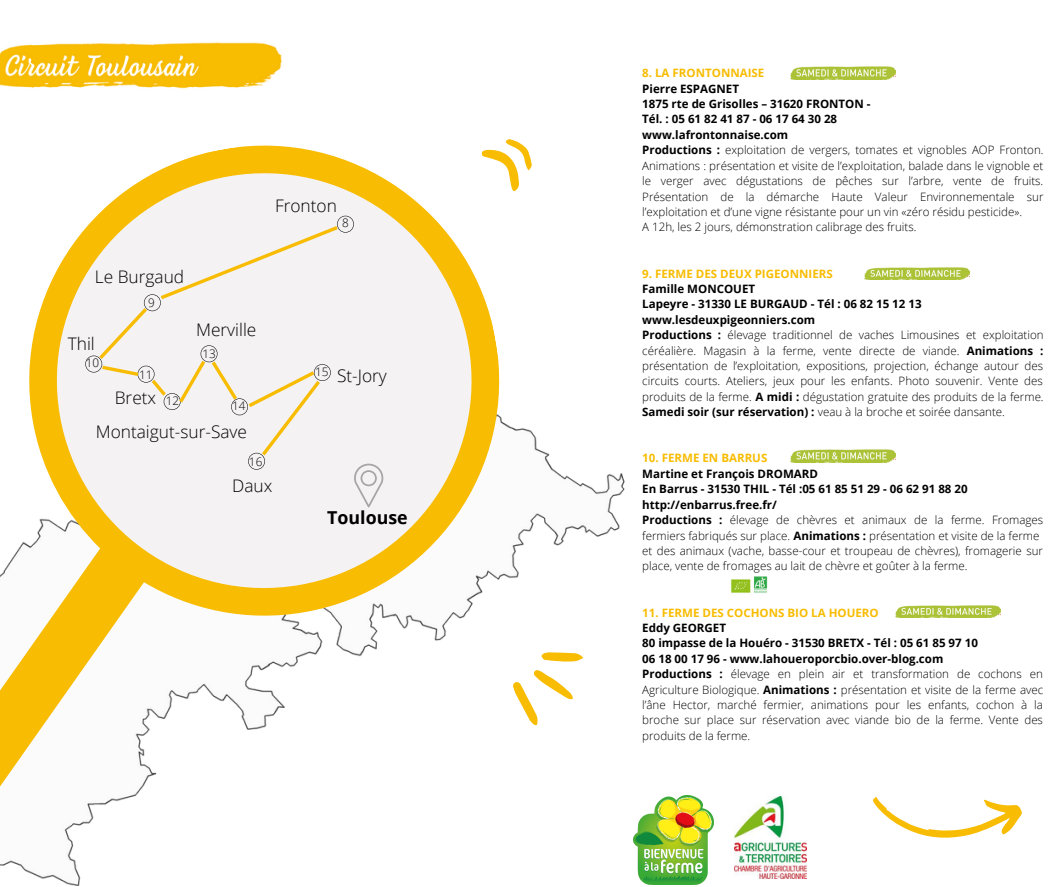
<style>
.page{position:relative;width:1058px;height:887px;background:#fff}
.page>*{position:absolute;margin:0;border:0;box-sizing:border-box;transform-origin:0 0}
.t1{font:700 17.85px "Open Sans";color:#000}
.t2{font:300 17.25px "Open Sans";color:#000}
.t3{font:300 11.7px "Open Sans";color:#000}
.t4{font:300 11.55px/15.5px "Open Sans";color:#000;text-align:justify}
.t5{font:700 11.55px "Open Sans";color:#000}
.t6{font:700 11.55px "Open Sans";color:#f8bc02}
.s1{font-weight:700}
</style>
<div class="page">
<img style="left:633px;top:795px;width:80px;height:89px">
<img style="left:0;top:42px;width:282px;height:47px">
<svg style="left:0;top:145px;width:556px;height:651px"></svg>
<svg style="left:506px;top:643px;width:77px;height:85px"></svg>
<svg style="left:480px;top:139px;width:54px;height:55px"></svg>
<svg style="left:0;top:189px;width:21px;height:102px"></svg>
<img style="left:790px;top:67px;width:105px;height:12px">
<img style="left:864px;top:267px;width:105px;height:13px">
<img style="left:790px;top:450px;width:105px;height:12px">
<img style="left:895px;top:605px;width:105px;height:12px">
<img style="left:730px;top:577px;width:38px;height:16px">
<svg style="left:873px;top:796px;width:149px;height:42px"></svg>
<img style="left:734px;top:796px;width:72px;height:82px">
<p class="t2" style="left:275px;top:194px;width:63px">Fronton</p>
<p class="t2" style="left:95px;top:265px;width:91px">Le Burgaud</p>
<p class="t2" style="left:68px;top:331px;width:29px">Thil</p>
<p class="t3" style="left:86px;top:354px;width:15px">10</p>
<p class="t3" style="left:148px;top:295px;width:8px">9</p>
<p class="t3" style="left:139px;top:366px;width:15px">11</p>
<p class="t2" style="left:115px;top:385px;width:43px">Bretx</p>
<p class="t3" style="left:166px;top:392px;width:15px">12</p>
<p class="t2" style="left:196px;top:317px;width:62px">Merville</p>
<p class="t3" style="left:202px;top:345px;width:15px">13</p>
<p class="t3" style="left:232px;top:397px;width:15px">14</p>
<p class="t2" style="left:96px;top:419px;width:153px">Montaigut-sur-Save</p>
<p class="t3" style="left:249px;top:453px;width:15px">16</p>
<p class="t2" style="left:232px;top:473px;width:42px">Daux</p>
<p class="t3" style="left:342px;top:214px;width:8px">8</p>
<p class="t3" style="left:315px;top:364px;width:15px">15</p>
<p class="t2" style="left:337px;top:363px;width:51px">St-Jory</p>
<p class="t1" style="left:327px;top:505px;width:82px">Toulouse</p>
<p class="t6" style="left:642px;top:65px;width:124px">8. LA FRONTONNAISE</p>
<p class="t5" style="left:642px;top:80px;width:98px">Pierre ESPAGNET</p>
<p class="t5" style="left:642px;top:96px;width:230px">1875 rte de Grisolles – 31620 FRONTON -</p>
<p class="t5" style="left:642px;top:111px;width:196px">Tél. : 05 61 82 41 87 - 06 17 64 30 28</p>
<p class="t5" style="left:642px;top:126px;width:147px">www.lafrontonnaise.com</p>
<p class="t4" style="left:642px;top:142px;width:403px"><span class="s1">Productions :</span> exploitation de vergers, tomates et vignobles AOP Fronton.<br>Animations : présentation et visite de l’exploitation, balade dans le vignoble et le verger avec dégustations de pêches sur l’arbre, vente de fruits.<br>Présentation de la démarche Haute Valeur Environnementale sur l’exploitation et d’une vigne résistante pour un vin «zéro résidu pesticide».</p>
<p class="t4" style="left:642px;top:219px;width:276px">A 12h, les 2 jours, démonstration calibrage des fruits.</p>
<p class="t6" style="left:642px;top:265px;width:192px">9. FERME DES DEUX PIGEONNIERS</p>
<p class="t5" style="left:642px;top:280px;width:114px">Famille MONCOUET</p>
<p class="t5" style="left:642px;top:296px;width:281px">Lapeyre - 31330 LE BURGAUD - Tél : 06 82 15 12 13</p>
<p class="t5" style="left:642px;top:311px;width:174px">www.lesdeuxpigeonniers.com</p>
<p class="t4" style="left:642px;top:327px;width:403px"><span class="s1">Productions :</span> élevage traditionnel de vaches Limousines et exploitation céréalière. Magasin à la ferme, vente directe de viande. <span class="s1">Animations : </span>présentation de l’exploitation, expositions, projection, échange autour des circuits courts. Ateliers, jeux pour les enfants. Photo souvenir. Vente des produits de la ferme. <span class="s1">A midi :</span> dégustation gratuite des produits de la ferme.<br><span class="s1">Samedi soir (sur réservation) :</span> veau à la broche et soirée dansante.</p>
<p class="t6" style="left:642px;top:450px;width:127px">10. FERME EN BARRUS</p>
<p class="t5" style="left:642px;top:465px;width:177px">Martine et François DROMARD</p>
<p class="t5" style="left:642px;top:481px;width:327px">En Barrus - 31530 THIL - Tél :05 61 85 51 29 - 06 62 91 88 20</p>
<p class="t5" style="left:642px;top:496px;width:136px">http://enbarrus.free.fr/</p>
<p class="t4" style="left:642px;top:512px;width:402px"><span class="s1">Productions :</span> élevage de chèvres et animaux de la ferme. Fromages fermiers fabriqués sur place. <span class="s1">Animations :</span> présentation et visite de la ferme</p>
<p class="t4" style="left:642px;top:542px;width:402px">et des animaux (vache, basse-cour et troupeau de chèvres), fromagerie sur place, vente de fromages au lait de chèvre et goûter à la ferme.</p>
<p class="t6" style="left:642px;top:604px;width:238px">11. FERME DES COCHONS BIO LA HOUERO</p>
<p class="t5" style="left:642px;top:619px;width:85px">Eddy GEORGET</p>
<p class="t5" style="left:642px;top:635px;width:337px">80 impasse de la Houéro - 31530 BRETX - Tél : 05 61 85 97 10</p>
<p class="t5" style="left:642px;top:650px;width:303px">06 18 00 17 96 - www.lahoueroporcbio.over-blog.com</p>
<p class="t4" style="left:642px;top:666px;width:402px"><span class="s1">Productions :</span> élevage en plein air et transformation de cochons en Agriculture Biologique. <span class="s1">Animations :</span> présentation et visite de la ferme avec l’âne Hector, marché fermier, animations pour les enfants, cochon à la broche sur place sur réservation avec viande bio de la ferme. Vente des produits de la ferme.</p>
</div>
